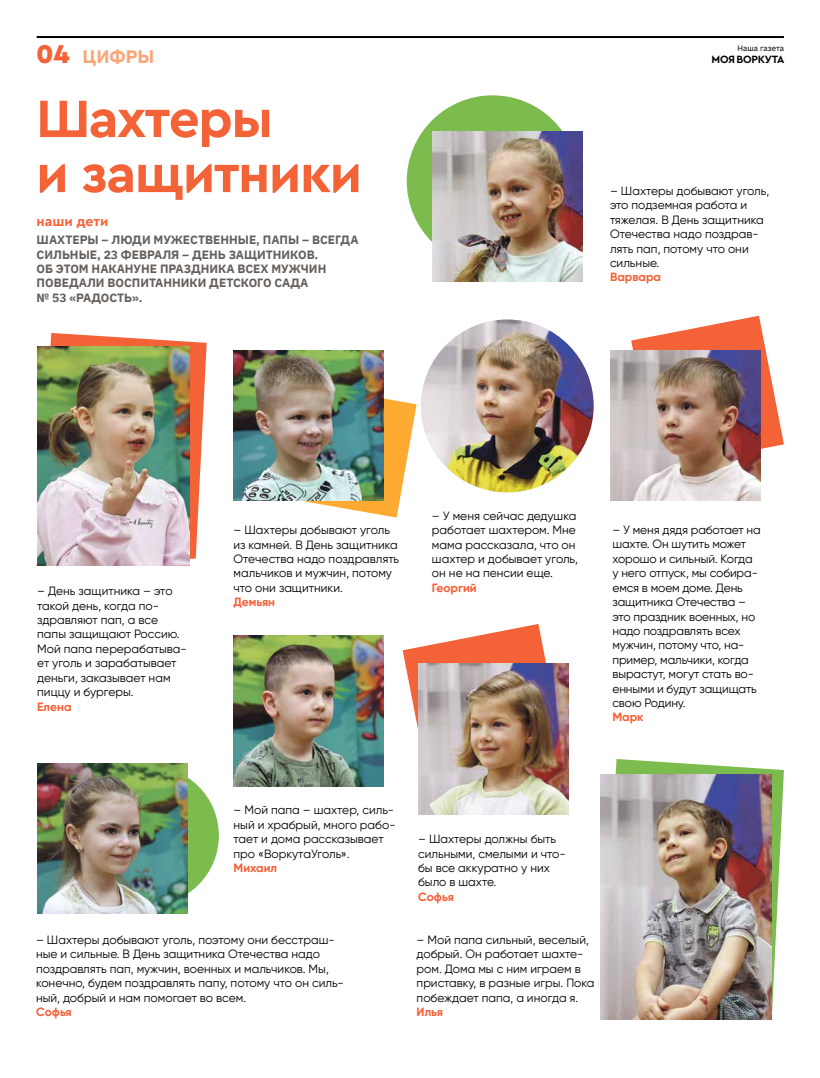
<style>
.page{position:relative;width:820px;height:1078px;background:#fff}
.page>*{position:absolute;margin:0;border:0;box-sizing:border-box;transform-origin:0 0}
.t1{font:700 55px/55px "Cera Pro";letter-spacing:-.03em;color:#f46238}
.t2{font:700 18px "IBM Plex Sans";color:#fba576}
.t3{font:700 14px "Cera Pro";color:#f46238}
.t4{font:12px/14.4px "Gilroy";color:#000}
.t5{font:700 12px/14.4px "IBM Plex Sans";color:#66605c}
.t6{font:700 12px "Gilroy";color:#f46238}
.t7{font:700 11px "Cera Pro";letter-spacing:-.02em;color:#000}
.t8{font:8px "IBM Plex Sans";color:#000}
.s1{font-family:"Cera Pro";font-weight:900;font-size:27px;color:#f46238}
</style>
<div class="page">
<hr style="left:37px;top:36px;width:746px;height:2px;background:#000">
<div style="left:406px;top:95px;width:172px;height:172px;background:#7cbc4e;border-radius:50%"></div>
<svg style="left:37px;top:333px;width:170px;height:226px;fill:#f46238"></svg>
<svg style="left:615px;top:759px;width:168px;height:260px;fill:#7ebc4e"></svg>
<img style="left:432px;top:131px;width:150px;height:150px">
<svg style="left:402px;top:624px;width:144px;height:105px"></svg>
<img style="left:37px;top:347px;width:153px;height:219px">
<img style="left:418px;top:663px;width:150px;height:151px">
<svg style="left:284px;top:398px;width:132px;height:119px"></svg>
<img style="left:233px;top:635px;width:151px;height:150px">
<img style="left:233px;top:350px;width:151px;height:150px">
<img style="left:600px;top:774px;width:170px;height:245px">
<svg style="left:631px;top:315px;width:152px;height:154px"></svg>
<img style="left:610px;top:350px;width:150px;height:150px">
<img style="left:421px;top:319px;width:172px;height:173px;border-radius:86px">
<div style="left:80px;top:765px;width:139px;height:139px;background:#7cbc4e;border-radius:50%"></div>
<img style="left:37px;top:763px;width:150px;height:150px">
<h2 class="t2" style="left:36px;top:42px;width:120px"><span class="s1">04</span> ЦИФРЫ</h2>
<h1 class="t1" style="left:36px;top:89px;width:327px">Шахтеры<br>и защитники</h1>
<p class="t3" style="left:37px;top:212px;width:73px">наши дети</p>
<p class="t5" style="left:37px;top:232px;width:323px">ШАХТЕРЫ – ЛЮДИ МУЖЕСТВЕННЫЕ, ПАПЫ – ВСЕГДА СИЛЬНЫЕ, 23 ФЕВРАЛЯ – ДЕНЬ ЗАЩИТНИКОВ.<br>ОБ ЭТОМ НАКАНУНЕ ПРАЗДНИКА ВСЕХ МУЖЧИН ПОВЕДАЛИ ВОСПИТАННИКИ ДЕТСКОГО САДА<br>№ 53 «РАДОСТЬ».</p>
<p class="t8" style="left:737px;top:42px;width:48px">Наша газета</p>
<p class="t7" style="left:711px;top:52px;width:74px">МОЯВОРКУТА</p>
<p class="t4" style="left:609px;top:183px;width:161px">– Шахтеры добывают уголь, это подземная работа и тяжелая. В День защитника<br>Отечества надо поздрав&shy;лять пап, потому что они сильные.</p>
<p class="t6" style="left:609px;top:269px;width:53px">Варвара</p>
<p class="t4" style="left:37px;top:583px;width:151px">– День защитника – это такой день, когда по&shy;здравляют пап, а все папы защищают Россию.<br>Мой папа перерабатыва&shy;ет уголь и зарабатывает деньги, заказывает нам пиццу и бургеры.</p>
<p class="t6" style="left:37px;top:698px;width:36px">Елена</p>
<p class="t4" style="left:233px;top:522px;width:167px">– Шахтеры добывают уголь из камней. В День защитника<br>Отечества надо поздравлять мальчиков и мужчин, потому что они защитники.</p>
<p class="t6" style="left:233px;top:594px;width:43px">Демьян</p>
<p class="t4" style="left:432px;top:508px;width:147px">– У меня сейчас дедушка работает шахтером. Мне мама рассказала, что он шахтер и добывает уголь, он не на пенсии еще.</p>
<p class="t6" style="left:432px;top:580px;width:46px">Георгий</p>
<p class="t4" style="left:612px;top:522px;width:150px">– У меня дядя работает на шахте. Он шутить может хорошо и сильный. Когда у него отпуск, мы собира&shy;емся в моем доме. День защитника Отечества – это праздник военных, но надо поздравлять всех мужчин, потому что, на&shy;пример, мальчики, когда вырастут, могут стать во&shy;енными и будут защищать свою Родину.</p>
<p class="t6" style="left:612px;top:709px;width:33px">Марк</p>
<p class="t4" style="left:233px;top:802px;width:163px">– Мой папа – шахтер, силь&shy;ный и храбрый, много рабо&shy;тает и дома рассказывает про «ВоркутаУголь».</p>
<p class="t6" style="left:233px;top:860px;width:45px">Михаил</p>
<p class="t4" style="left:36px;top:932px;width:309px">– Шахтеры добывают уголь, поэтому они бесстраш&shy;ные и сильные. В День защитника Отечества надо поздравлять пап, мужчин, военных и мальчиков. Мы, конечно, будем поздравлять папу, потому что он силь&shy;ный, добрый и нам помогает во всем.</p>
<p class="t6" style="left:36px;top:1004px;width:37px">Софья</p>
<p class="t4" style="left:418px;top:831px;width:149px">– Шахтеры должны быть сильными, смелыми и что&shy;бы все аккуратно у них было в шахте.</p>
<p class="t6" style="left:418px;top:888px;width:37px">Софья</p>
<p class="t4" style="left:416px;top:932px;width:179px">– Мой папа сильный, веселый, добрый. Он работает шахте&shy;ром. Дома мы с ним играем в приставку, в разные игры. Пока побеждает папа, а иногда я.</p>
<p class="t6" style="left:416px;top:1004px;width:28px">Илья</p>
</div>
